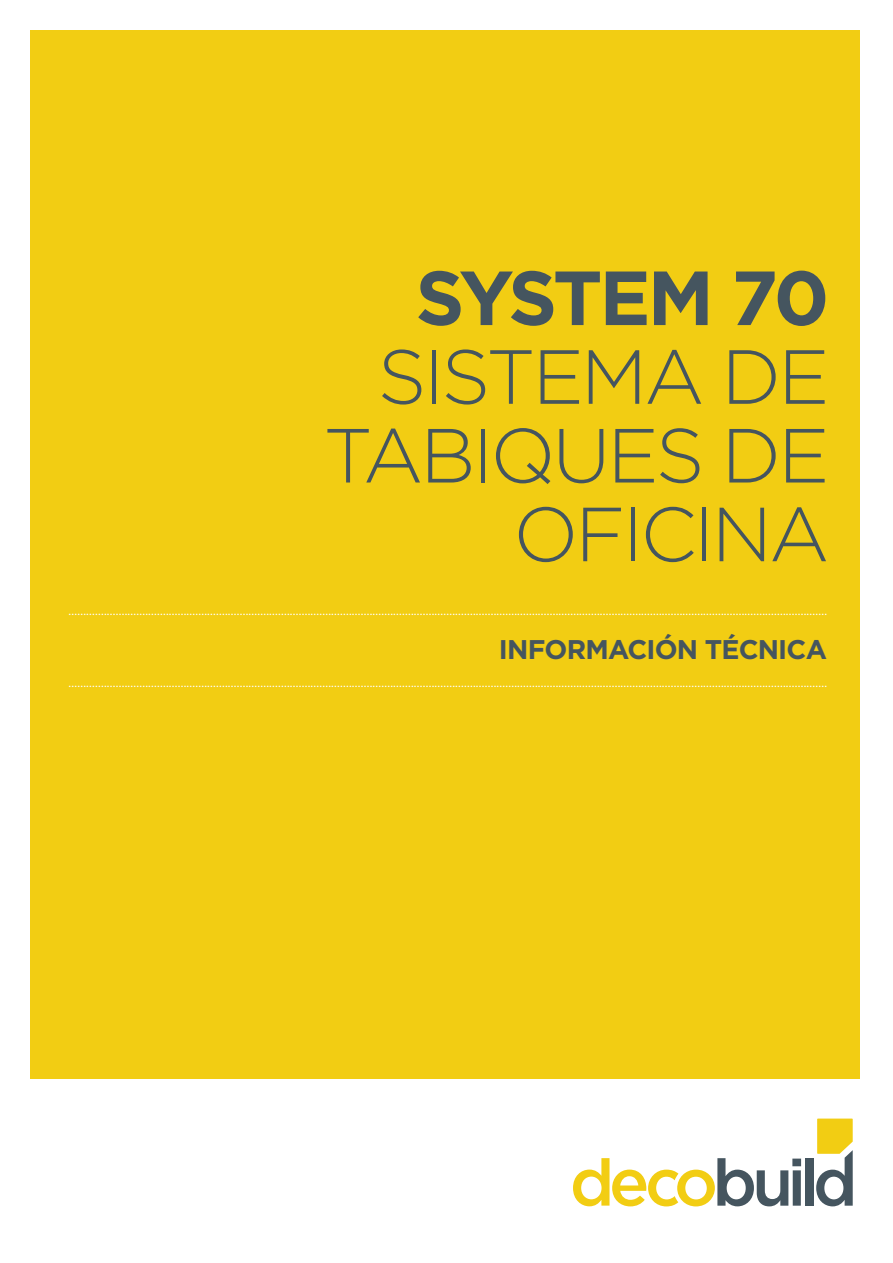
<style>
.page{position:relative;width:893px;height:1263px;background:#fff}
.page>*{position:absolute;margin:0;border:0;box-sizing:border-box;transform-origin:0 0}
.t1{font:300 76.5px/78.8px "Gotham";letter-spacing:-.04em;color:#45555f;text-align:right}
.t2{font:700 76.5px "Gotham";letter-spacing:-.06em;color:#45555f}
.t3{font:700 27px "Gotham";letter-spacing:-.03em;color:#45555f}
.t4{font:12px "Myriad";color:#fff}
</style>
<div class="page">
<div style="left:30px;top:30px;width:829px;height:1049px;background:#f2cd13"></div>
<div style="left:805px;top:1158px;width:8px;height:48px;background:#45555f"></div>
<svg style="left:573px;top:1158px;width:228px;height:48px"></svg>
<svg style="left:816px;top:1118px;width:37px;height:88px"></svg>
<h1 class="t2" style="left:415px;top:254px;width:415px">SYSTEM 70</h1>
<h1 class="t1" style="left:323px;top:336px;width:508px">SISTEMA DE<br>TABIQUES DE<br>OFICINA</h1>
<p class="t4" style="left:69px;top:605px;width:760px">.................................................................................................................................................................................................................................................................</p>
<h2 class="t3" style="left:499px;top:634px;width:330px">INFORMACIÓN TÉCNICA</h2>
<p class="t4" style="left:69px;top:677px;width:760px">.................................................................................................................................................................................................................................................................</p>
</div>
